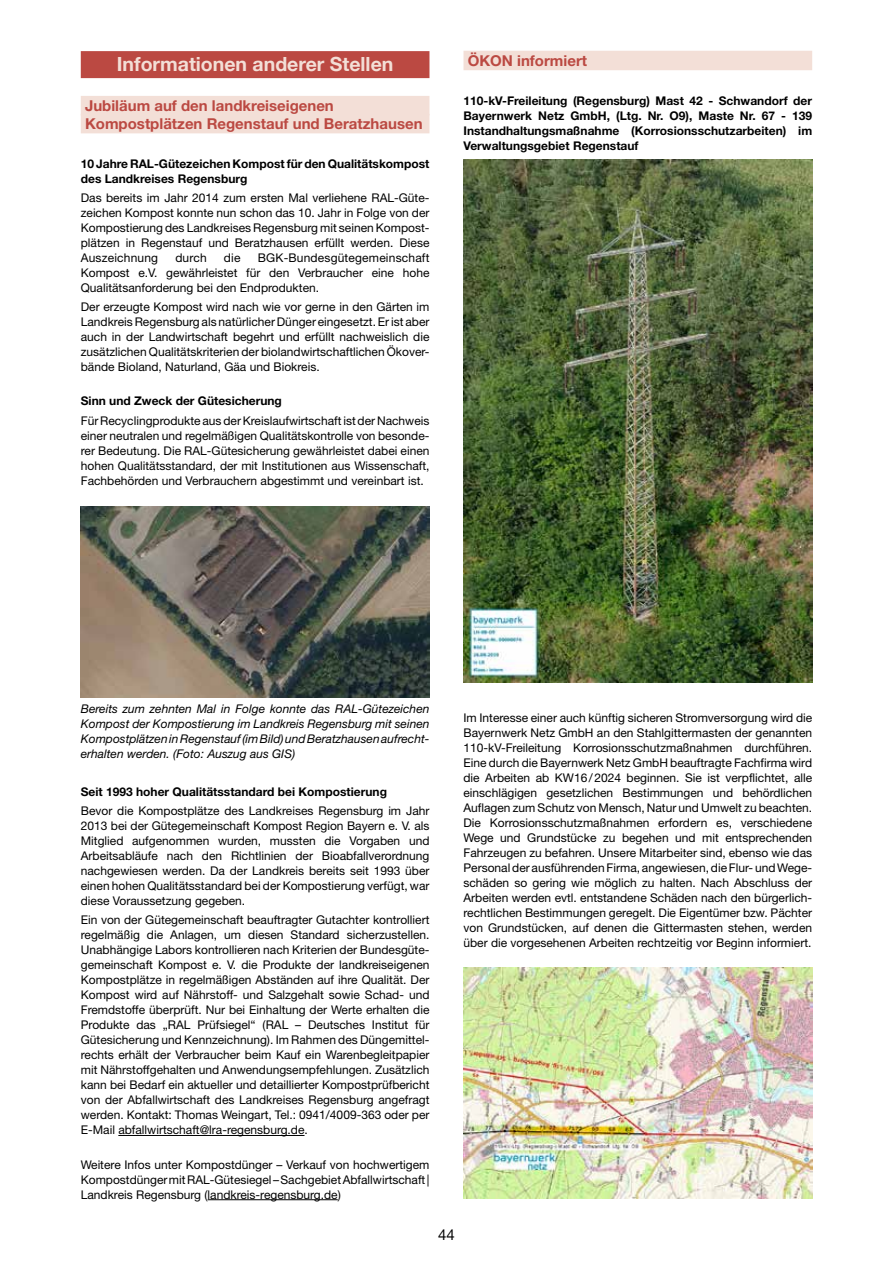
<style>
.page{position:relative;width:893px;height:1263px;background:#fff}
.page>*{position:absolute;margin:0;border:0;box-sizing:border-box;transform-origin:0 0}
.t1{font:700 19.5px "Helvetica Neue";color:#f3dfd7}
.t2{font:700 15px/18px "Helvetica Neue LT Pro";color:#bb4942}
.t3{font:15px "Helvetica Neue LT Pro";color:#000}
.t4{font:12px/15px "Helvetica Neue LT Pro";color:#000;text-align:justify}
.t5{font:700 12px/15px "Helvetica Neue LT Pro";color:#000}
.t6{font:italic 12px/15px "Helvetica Neue LT Pro";color:#000;text-align:justify}
</style>
<div class="page">
<div style="left:81px;top:51px;width:348px;height:27px;background:#bb4942"></div>
<div style="left:81px;top:96px;width:348px;height:19px;background:#f3dfd7"></div>
<div style="left:81px;top:114px;width:348px;height:19px;background:#f3dfd7"></div>
<hr style="left:118px;top:1135px;width:186px;height:1px;background:#000">
<hr style="left:208px;top:1199px;width:130px;height:1px;background:#000">
<img style="left:81px;top:506px;width:348px;height:191px">
<div style="left:463px;top:51px;width:349px;height:19px;background:#f3dfd7"></div>
<img style="left:463px;top:159px;width:349px;height:523px">
<img style="left:463px;top:967px;width:349px;height:232px">
<h1 class="t1" style="left:117px;top:49px;width:278px">Informationen anderer Stellen</h1>
<p class="t2" style="left:85px;top:96px;width:339px">Jubiläum auf den landkreiseigenen<br>Kompostplätzen Regenstauf und Beratzhausen</p>
<p class="t5" style="left:81px;top:156px;width:350px">10 Jahre RAL-Gütezeichen Kompost für den Qualitätskompost des Landkreises Regensburg</p>
<p class="t4" style="left:81px;top:190px;width:350px">Das bereits im Jahr 2014 zum ersten Mal verliehene RAL-Güte&shy;zeichen Kompost konnte nun schon das 10. Jahr in Folge von der Kompostierung des Landkreises Regensburg mit seinen Kompost&shy;plätzen in Regenstauf und Beratzhausen erfüllt werden. Diese Auszeichnung</p>
<p class="t4" style="left:81px;top:250px;width:350px;text-indent:177px">BGK-Bundesgütegemeinschaft Kompost e.V. gewährleistet für den Verbraucher eine hohe Qualitätsanforderung bei den Endprodukten.</p>
<p class="t4" style="left:81px;top:299px;width:350px">Der erzeugte Kompost wird nach wie vor gerne in den Gärten im Landkreis Regensburg als natürlicher Dünger eingesetzt. Er ist aber auch in der Landwirtschaft begehrt und erfüllt nachweislich die zusätzlichen Qualitätskriterien der biolandwirtschaftlichen Ökover&shy;bände Bioland, Naturland, Gäa und Biokreis.</p>
<p class="t5" style="left:81px;top:393px;width:203px">Sinn und Zweck der Gütesicherung</p>
<p class="t4" style="left:81px;top:413px;width:350px">Für Recyclingprodukte aus der Kreislaufwirtschaft ist der Nachweis einer neutralen und regelmäßigen Qualitätskontrolle von besonde&shy;rer Bedeutung. Die RAL-Gütesicherung gewährleistet dabei einen hohen Qualitätsstandard, der mit Institutionen aus Wissenschaft, Fachbehörden und Verbrauchern abgestimmt und vereinbart ist.</p>
<p class="t4" style="left:175px;top:250px;width:33px">durch</p>
<p class="t4" style="left:224px;top:250px;width:18px">die</p>
<p class="t2" style="left:468px;top:51px;width:121px">ÖKON informiert</p>
<p class="t5" style="left:463px;top:92px;width:350px;text-align:justify">110-kV-Freileitung (Regensburg) Mast 42 - Schwandorf der Bayernwerk Netz GmbH, (Ltg. Nr. O9), Maste Nr. 67 - 139<br>Instandhaltungsmaßnahme (Korrosionsschutzarbeiten) im Verwaltungsgebiet Regenstauf</p>
<p class="t6" style="left:81px;top:701px;width:350px">Bereits zum zehnten Mal in Folge konnte das RAL-Gütezeichen Kompost der Kompostierung im Landkreis Regensburg mit seinen Kompostplätzen in Regenstauf (im Bild) und Beratzhausen aufrecht&shy;erhalten werden. (Foto: Auszug aus GIS)</p>
<p class="t5" style="left:81px;top:784px;width:308px">Seit 1993 hoher Qualitätsstandard bei Kompostierung</p>
<p class="t4" style="left:81px;top:803px;width:350px">Bevor die Kompostplätze des Landkreises Regensburg im Jahr 2013 bei der Gütegemeinschaft Kompost Region Bayern e. V. als Mitglied aufgenommen wurden, mussten die Vorgaben und Arbeitsabläufe nach den Richtlinien der Bioabfallverordnung nachgewiesen werden. Da der Landkreis bereits seit 1993 über einen hohen Qualitätsstandard bei der Kompostierung verfügt, war diese Voraussetzung gegeben.</p>
<p class="t4" style="left:81px;top:912px;width:350px">Ein von der Gütegemeinschaft beauftragter Gutachter kontrolliert regelmäßig die Anlagen, um diesen Standard sicherzustellen.<br>Unabhängige Labors kontrollieren nach Kriterien der Bundesgüte&shy;gemeinschaft Kompost e. V. die Produkte der landkreiseigenen Kompostplätze in regelmäßigen Abständen auf ihre Qualität. Der Kompost wird auf Nährstoff- und Salzgehalt sowie Schad- und Fremdstoffe überprüft. Nur bei Einhaltung der Werte erhalten die Produkte das „RAL Prüfsiegel“ (RAL – Deutsches Institut für Gütesicherung und Kennzeichnung). Im Rahmen des Düngemittel&shy;rechts erhält der Verbraucher beim Kauf ein Warenbegleitpapier mit Nährstoffgehalten und Anwendungsempfehlungen. Zusätzlich kann bei Bedarf ein aktueller und detaillierter Kompostprüfbericht von der Abfallwirtschaft des Landkreises Regensburg angefragt werden. Kontakt: Thomas Weingart, Tel.: 0941/4009-363 oder per E-Mail abfallwirtschaft@lra-regensburg.de.</p>
<p class="t4" style="left:81px;top:1156px;width:350px">Weitere Infos unter Kompostdünger – Verkauf von hochwertigem Kompostdünger mit RAL-Gütesiegel – Sachgebiet Abfallwirtschaft| Landkreis Regensburg (landkreis-regensburg.de)</p>
<p class="t4" style="left:463px;top:709px;width:350px">Im Interesse einer auch künftig sicheren Stromversorgung wird die Bayernwerk Netz GmbH an den Stahlgittermasten der genannten 110-kV-Freileitung Korrosionsschutzmaßnahmen durchführen.<br>Eine durch die Bayernwerk Netz GmbH beauftragte Fachfirma wird die Arbeiten ab KW16/2024 beginnen. Sie ist verpflichtet, alle einschlägigen gesetzlichen Bestimmungen und behördlichen Auflagen zum Schutz von Mensch, Natur und Umwelt zu beachten.<br>Die Korrosionsschutzmaßnahmen erfordern es, verschiedene Wege und Grundstücke zu begehen und mit entsprechenden Fahrzeugen zu befahren. Unsere Mitarbeiter sind, ebenso wie das Personal der ausführenden Firma, angewiesen, die Flur- und Wege&shy;schäden so gering wie möglich zu halten. Nach Abschluss der Arbeiten werden evtl. entstandene Schäden nach den bürgerlich&shy;rechtlichen Bestimmungen geregelt. Die Eigentümer bzw. Pächter von Grundstücken, auf denen die Gittermasten stehen, werden über die vorgesehenen Arbeiten rechtzeitig vor Beginn informiert.</p>
<p class="t3" style="left:438px;top:1226px;width:18px">44</p>
</div>
